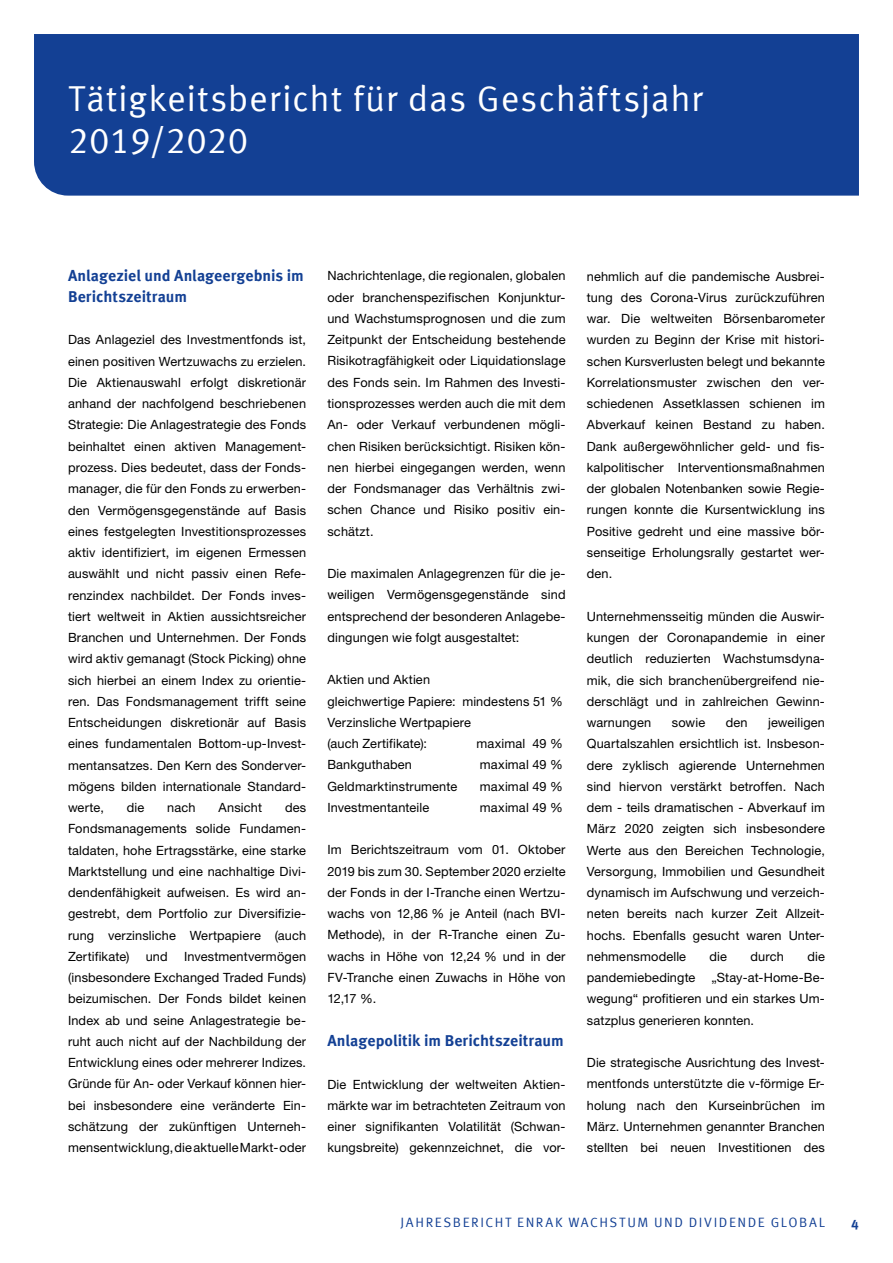
<style>
.page{position:relative;width:893px;height:1263px;background:#fff}
.page>*{position:absolute;margin:0;border:0;box-sizing:border-box;transform-origin:0 0}
.t1{font:36px/42.5px "Meta Offc Pro Norm";letter-spacing:.015em;color:#fff}
.t2{font:700 15.75px/21.3px "Meta Offc Pro";letter-spacing:.005em;color:#134094}
.t3{font:13.5px "Meta Offc Pro Norm";letter-spacing:.115em;color:#134094}
.t4{font:700 13.5px "Meta Offc Pro";color:#134094}
.t5{font:12.75px/21.3px "Helvetica Neue LTW1 G";letter-spacing:.01em;color:#000;text-align:justify}
</style>
<div class="page">
<div style="left:34px;top:34px;width:825px;height:162px;background:#134094"></div>
<h1 class="t1" style="left:68px;top:75px;width:636px">Tätigkeitsbericht für das Geschäftsjahr<br>2019/2020</h1>
<p class="t2" style="left:68px;top:264px;width:237px">Anlageziel und Anlageergebnis im<br>Berichtszeitraum</p>
<p class="t5" style="left:68px;top:329px;width:240px">Das Anlageziel des Investmentfonds ist, einen positiven Wertzuwachs zu erzielen.<br>Die Aktienauswahl erfolgt diskretionär anhand der nachfolgend beschriebenen Strategie: Die Anlagestrategie des Fonds beinhaltet einen aktiven Management&shy;prozess. Dies bedeutet, dass der Fonds&shy;manager, die für den Fonds zu erwerben&shy;den Vermögensgegenstände auf Basis eines festgelegten Investitionsprozesses aktiv identifiziert, im eigenen Ermessen auswählt und nicht passiv einen Refe&shy;renzindex nachbildet. Der Fonds inves&shy;tiert weltweit in Aktien aussichtsreicher Branchen und Unternehmen. Der Fonds wird aktiv gemanagt (Stock Picking) ohne sich hierbei an einem Index zu orientie&shy;ren. Das Fondsmanagement trifft seine Entscheidungen diskretionär auf Basis eines fundamentalen Bottom-up-Invest&shy;mentansatzes. Den Kern des Sonderver&shy;mögens bilden internationale Standard&shy;werte,</p>
<p class="t5" style="left:68px;top:797px;width:240px;text-indent:217px">des Fondsmanagements solide Fundamen&shy;taldaten, hohe Ertragsstärke, eine starke Marktstellung und eine nachhaltige Divi&shy;dendenfähigkeit aufweisen. Es wird an&shy;gestrebt, dem Portfolio zur Diversifizie&shy;rung verzinsliche Wertpapiere (auch Zertifikate)</p>
<p class="t5" style="left:127px;top:797px;width:19px">die</p>
<p class="t5" style="left:167px;top:797px;width:30px">nach</p>
<p class="t5" style="left:219px;top:797px;width:45px">Ansicht</p>
<p class="t5" style="left:68px;top:946px;width:240px;text-indent:116px">Investmentvermögen (insbesondere Exchanged Traded Funds) beizumischen. Der Fonds bildet keinen Index ab und seine Anlagestrategie be&shy;ruht auch nicht auf der Nachbildung der Entwicklung eines oder mehrerer Indizes.<br>Gründe für An- oder Verkauf können hier&shy;bei insbesondere eine veränderte Ein&shy;schätzung der zukünftigen Unterneh&shy;mensentwicklung, die aktuelle Markt- oder</p>
<p class="t5" style="left:146px;top:946px;width:24px">und</p>
<p class="t5" style="left:327px;top:265px;width:240px">Nachrichtenlage, die regionalen, globalen oder branchenspezifischen Konjunktur&shy;und Wachstumsprognosen und die zum Zeitpunkt der Entscheidung bestehende Risikotragfähigkeit oder Liquidationslage des Fonds sein. Im Rahmen des Investi&shy;tionsprozesses werden auch die mit dem An- oder Verkauf verbundenen mögli&shy;chen Risiken berücksichtigt. Risiken kön&shy;nen hierbei eingegangen werden, wenn der Fondsmanager das Verhältnis zwi&shy;schen Chance und Risiko positiv ein&shy;schätzt.</p>
<p class="t5" style="left:327px;top:563px;width:240px">Die maximalen Anlagegrenzen für die je&shy;weiligen Vermögensgegenstände sind entsprechend der besonderen Anlagebe&shy;dingungen wie folgt ausgestaltet:</p>
<p class="t5" style="left:327px;top:669px;width:237px;text-align:left">Aktien und Aktien<br>gleichwertige Papiere: mindestens 51 %<br>Verzinsliche Wertpapiere<br>(auch Zertifikate):</p>
<p class="t5" style="left:476px;top:733px;width:88px">maximal 49 %</p>
<p class="t5" style="left:327px;top:754px;width:86px">Bankguthaben</p>
<p class="t5" style="left:480px;top:754px;width:85px">maximal 49 %</p>
<p class="t5" style="left:327px;top:775px;width:131px">Geldmarktinstrumente</p>
<p class="t5" style="left:480px;top:775px;width:85px">maximal 49 %</p>
<p class="t5" style="left:327px;top:797px;width:103px">Investmentanteile</p>
<p class="t5" style="left:480px;top:797px;width:85px">maximal 49 %</p>
<p class="t5" style="left:327px;top:839px;width:240px">Im Berichtszeitraum vom 01. Oktober 2019 bis zum 30. September 2020 erzielte der Fonds in der I-Tranche einen Wertzu&shy;wachs von 12,86 % je Anteil (nach BVI-Methode), in der R-Tranche einen Zu&shy;wachs in Höhe von 12,24 % und in der FV-Tranche einen Zuwachs in Höhe von 12,17 %.</p>
<p class="t2" style="left:327px;top:1029px;width:238px">Anlagepolitik im Berichtszeitraum</p>
<p class="t5" style="left:327px;top:1073px;width:240px">Die Entwicklung der weltweiten Aktien&shy;märkte war im betrachteten Zeitraum von einer signifikanten Volatilität (Schwan&shy;kungsbreite) gekennzeichnet, die vor-</p>
<p class="t5" style="left:587px;top:265px;width:240px">nehmlich auf die pandemische Ausbrei&shy;tung des Corona-Virus zurückzuführen war. Die weltweiten Börsenbarometer wurden zu Beginn der Krise mit histori&shy;schen Kursverlusten belegt und bekannte Korrelationsmuster zwischen den ver&shy;schiedenen Assetklassen schienen im Abverkauf keinen Bestand zu haben.<br>Dank außergewöhnlicher geld- und fis&shy;kalpolitischer Interventionsmaßnahmen der globalen Notenbanken sowie Regie&shy;rungen konnte die Kursentwicklung ins Positive gedreht und eine massive bör&shy;senseitige Erholungsrally gestartet wer&shy;den.</p>
<p class="t5" style="left:587px;top:605px;width:240px">Unternehmensseitig münden die Auswir&shy;kungen der Coronapandemie in einer deutlich reduzierten Wachstumsdyna&shy;mik, die sich branchenübergreifend nie&shy;derschlägt und in zahlreichen Gewinn&shy;warnungen</p>
<p class="t5" style="left:587px;top:712px;width:240px;text-indent:181px">jeweiligen Quartalszahlen ersichtlich ist. Insbeson&shy;dere zyklisch agierende Unternehmen sind hiervon verstärkt betroffen. Nach dem - teils dramatischen - Abverkauf im März 2020 zeigten sich insbesondere Werte aus den Bereichen Technologie, Versorgung, Immobilien und Gesundheit dynamisch im Aufschwung und verzeich&shy;neten bereits nach kurzer Zeit Allzeit&shy;hochs. Ebenfalls gesucht waren Unter&shy;nehmensmodelle</p>
<p class="t5" style="left:672px;top:712px;width:35px">sowie</p>
<p class="t5" style="left:726px;top:712px;width:23px">den</p>
<p class="t5" style="left:587px;top:945px;width:240px;text-indent:221px">die pandemiebedingte „Stay-at-Home-Be&shy;wegung“ profitieren und ein starkes Um&shy;satzplus generieren konnten.</p>
<p class="t5" style="left:587px;top:1052px;width:240px">Die strategische Ausrichtung des Invest&shy;mentfonds unterstützte die v-förmige Er&shy;holung nach den Kurseinbrüchen im März. Unternehmen genannter Branchen stellten bei neuen Investitionen des</p>
<p class="t5" style="left:710px;top:945px;width:19px">die</p>
<p class="t5" style="left:751px;top:945px;width:35px">durch</p>
<p class="t3" style="left:400px;top:1211px;width:191px">JAHRESBERICHT ENRAK Wachst</p>
<p class="t3" style="left:627px;top:1211px;width:96px">um und Dividende</p>
<p class="t3" style="left:771px;top:1211px;width:28px">globa</p>
<p class="t3" style="left:819px;top:1211px;width:8px">l</p>
<p class="t4" style="left:851px;top:1214px;width:9px">4</p>
</div>
